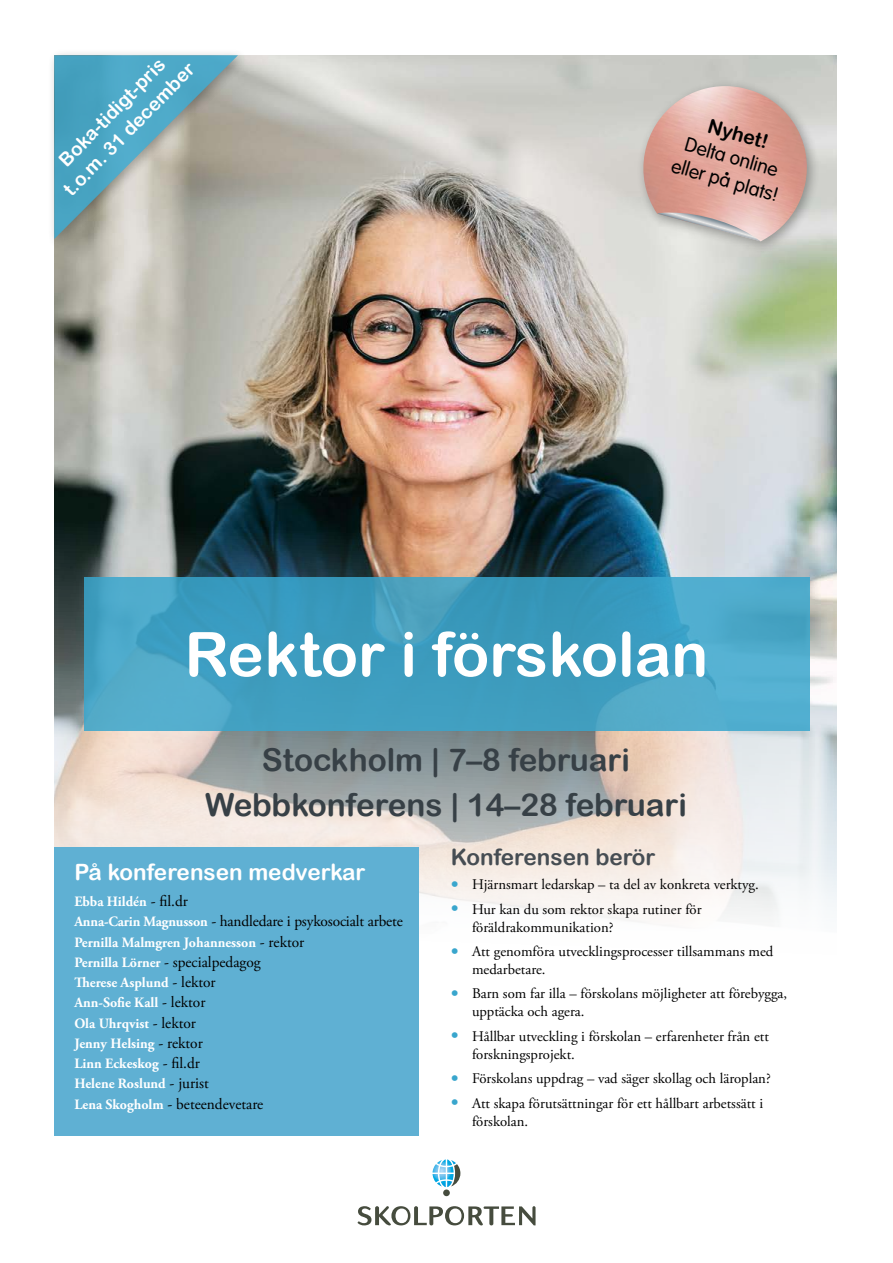
<style>
.page{position:relative;width:893px;height:1263px;background:#fff}
.page>*{position:absolute;margin:0;border:0;box-sizing:border-box;transform-origin:0 0}
.t1{font:61.5px "Arial Rounded MT Bold";color:#fff}
.t2{font:31.5px/45px "Arial Rounded MT Bold";color:#374046;text-align:center}
.t3{font:22.5px "Arial Rounded MT Bold";color:#fff}
.t4{font:22.5px "Arial Rounded MT Bold";color:#464d53}
.t5{font:19.5px "Arial Rounded";color:#000}
.t6{font:19.5px "Arial Rounded MT Bold";color:#000}
.t7{font:19.05px "Arial Rounded MT Bold";color:#fff}
.t8{font:15.6px "Adobe Garamond Pro";letter-spacing:-.01em;color:#000}
.t9{font:14.7px/18px "Adobe Garamond Pro";color:#000}
.t10{font:700 14.25px/20.2px "Adobe Garamond Pro";color:#fff}
.s1{font-size:20.55px;color:#39a6cd}
.s2{font-weight:400;font-size:15.6px;color:#000}
.s3{font-weight:700;font-size:14.25px;color:#fff}
</style>
<div class="page">
<img style="left:54px;top:55px;width:783px;height:1000px">
<div style="left:635px;top:78px;width:185px;height:176px;background:#000;opacity:.33"></div>
<img style="left:632px;top:86px;width:178px;height:155px">
<svg style="left:657px;top:213px;width:104px;height:28px;background:#d1c9c6"></svg>
<div style="left:46px;top:47px;width:203px;height:203px;background:#000;opacity:.33"></div>
<svg style="left:54px;top:55px;width:184px;height:184px;background:#7ca9b3"></svg>
<div style="left:54px;top:848px;width:364px;height:288px;background:#5fb0d3"></div>
<svg style="left:84px;top:577px;width:725px;height:154px;background:#43a1c2"></svg>
<svg style="left:357px;top:1206px;width:179px;height:19px"></svg>
<div style="left:443px;top:1189px;width:7px;height:7px;background:#464c3e;border-radius:50%"></div>
<svg style="left:433px;top:1159px;width:27px;height:28px"></svg>
<p class="t7" style="left:54px;top:155px;width:144px;rotate:-46deg">Boka-tidigt-pris</p>
<p class="t7" style="left:59px;top:185px;width:179px;rotate:-46deg">t.o.m. 31 december</p>
<h3 class="t6" style="left:711px;top:114px;width:64px;rotate:16deg">Nyhet!</h3>
<h3 class="t5" style="left:689px;top:130px;width:97px;rotate:16deg">Delta online</h3>
<h3 class="t5" style="left:676px;top:151px;width:111px;rotate:16deg">eller på plats!</h3>
<h1 class="t1" style="left:185px;top:618px;width:525px">Rektor i förskolan</h1>
<h2 class="t2" style="left:205px;top:737px;width:483px">Stockholm | 7–8 februari<br>Webbkonferens | 14–28 februari</h2>
<h3 class="t4" style="left:451px;top:843px;width:206px">Konferensen berör</h3>
<p class="t9" style="left:451px;top:876px;width:310px"><span class="s1">•</span> Hjärnsmart ledarskap – ta del av konkreta verktyg.</p>
<p class="t9" style="left:472px;top:900px;width:231px;text-indent:-21px"><span class="s1">•</span> Hur kan du som rektor skapa rutiner för föräldrakommunikation?</p>
<p class="t9" style="left:472px;top:943px;width:303px;text-indent:-21px"><span class="s1">•</span> Att genomföra utvecklingsprocesser tillsammans med medarbetare.</p>
<p class="t9" style="left:472px;top:985px;width:317px;text-indent:-21px"><span class="s1">•</span> Barn som far illa – förskolans möjligheter att förebygga, upptäcka och agera.</p>
<p class="t9" style="left:472px;top:1028px;width:298px;text-indent:-21px"><span class="s1">•</span> Hållbar utveckling i förskolan – erfarenheter från ett forskningsprojekt.</p>
<p class="t9" style="left:451px;top:1070px;width:321px"><span class="s1">•</span> Förskolans uppdrag – vad säger skollag och läroplan?</p>
<p class="t9" style="left:472px;top:1094px;width:293px;text-indent:-21px"><span class="s1">•</span> Att skapa förutsättningar för ett hållbart arbetssätt i förskolan.</p>
<h3 class="t3" style="left:74px;top:858px;width:292px">På konferensen medverkar</h3>
<p class="t10" style="left:74px;top:892px;width:115px">Ebba Hildén <span class="s2">- fil.dr</span></p>
<p class="t8" style="left:74px;top:912px;width:330px"><span class="s3">Anna-Carin Magnusson</span> - handledare i psykosocialt arbete</p>
<p class="t10" style="left:74px;top:932px;width:231px">Pernilla Malmgren Johannesson <span class="s2">- rektor</span></p>
<p class="t8" style="left:74px;top:952px;width:188px"><span class="s3">Pernilla Lörner</span> - specialpedagog</p>
<p class="t10" style="left:74px;top:973px;width:143px">Therese Asplund <span class="s2">- lektor<br></span>Ann-Sofie Kall <span class="s2">- lektor<br></span>Ola Uhrqvist <span class="s2">- lektor<br></span>Jenny Helsing <span class="s2">- rektor<br></span>Linn Eckeskog <span class="s2">- fil.dr<br></span>Helene Roslund <span class="s2">- jurist</span></p>
<p class="t8" style="left:74px;top:1094px;width:190px"><span class="s3">Lena Skogholm</span> - beteendevetare</p>
</div>
